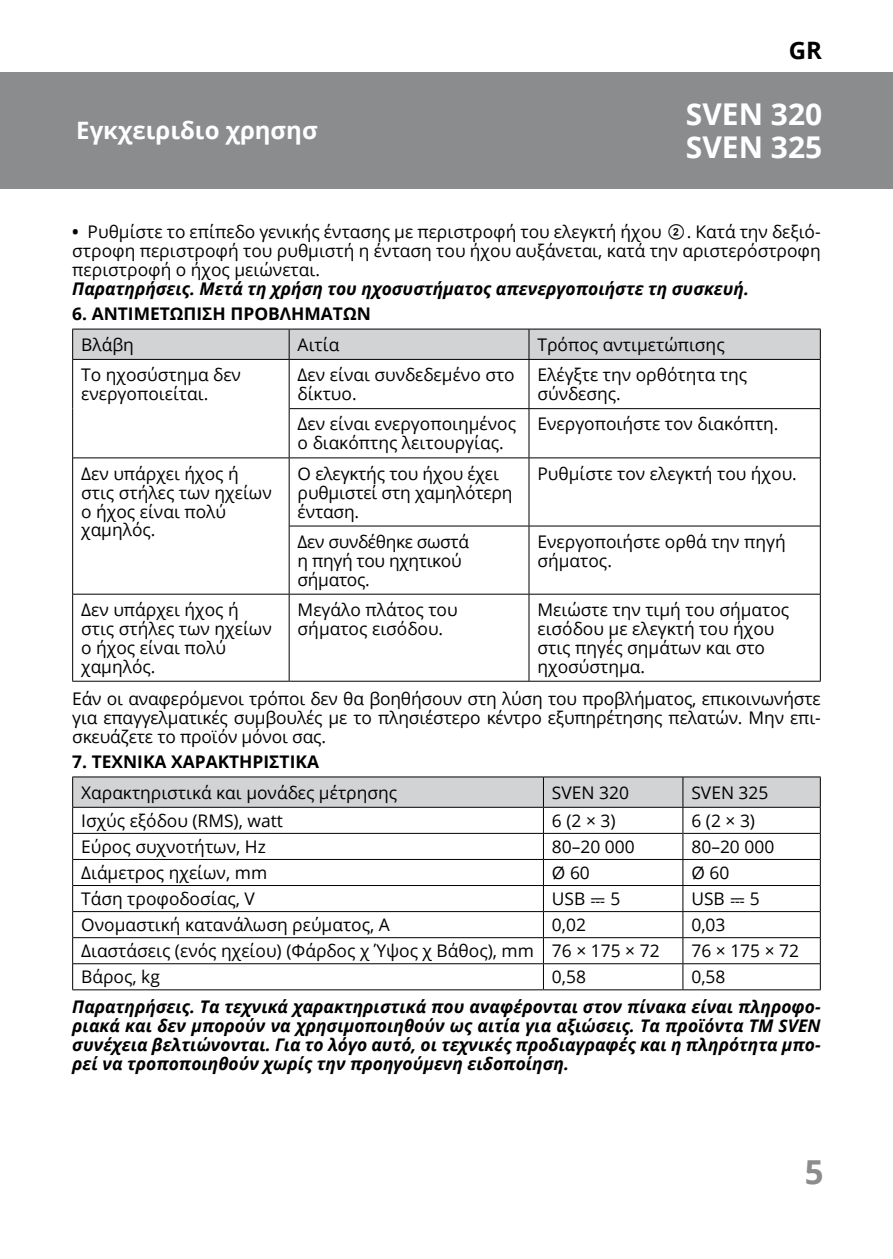
<style>
.page{position:relative;width:893px;height:1259px;background:#fff}
.page>*{position:absolute;margin:0;border:0;box-sizing:border-box;transform-origin:0 0}
.t1{font:700 33px "Open Sans";color:#8a8c8e}
.t2{font:700 30px/33px "Open Sans";color:#fff}
.t3{font:700 24px "Open Sans";color:#fff}
.t4{font:700 24px "Open Sans";color:#000}
.t5{font:17.4px/18.9px "Open Sans";color:#000}
.t6{font:italic 700 17.4px/18.9px "Open Sans";color:#000;text-align:justify}
.t7{font:700 17.4px "Open Sans";color:#000}
.t8{font:17.4px/18.9px "Open Sans";letter-spacing:-.02em;color:#000}
.s1{font-weight:700}
.s2{font-family:"SVEN"}
.s3{font-family:"STIX General"}
</style>
<div class="page">
<div style="left:0;top:72px;width:893px;height:117px;background:#8a8c8e"></div>
<svg style="left:73px;top:329px;width:747px;height:30px;background:#cbcdce"></svg>
<svg style="left:73px;top:360px;width:747px;height:320px"></svg>
<hr style="left:289px;top:328px;width:240px;height:1px;background:#000">
<hr style="left:529px;top:328px;width:292px;height:1px;background:#000">
<hr style="left:528px;top:329px;width:1px;height:30px;background:#000">
<hr style="left:820px;top:329px;width:1px;height:30px;background:#000">
<hr style="left:289px;top:359px;width:240px;height:1px;background:#000">
<hr style="left:529px;top:359px;width:292px;height:1px;background:#000">
<hr style="left:290px;top:408px;width:239px;height:1px;background:#000">
<hr style="left:529px;top:408px;width:291px;height:1px;background:#000">
<hr style="left:73px;top:457px;width:216px;height:1px;background:#000">
<hr style="left:289px;top:457px;width:240px;height:1px;background:#000">
<hr style="left:529px;top:457px;width:291px;height:1px;background:#000">
<hr style="left:290px;top:525px;width:239px;height:1px;background:#000">
<hr style="left:529px;top:525px;width:291px;height:1px;background:#000">
<hr style="left:73px;top:593px;width:216px;height:1px;background:#000">
<hr style="left:289px;top:593px;width:240px;height:1px;background:#000">
<hr style="left:529px;top:593px;width:291px;height:1px;background:#000">
<hr style="left:72px;top:360px;width:1px;height:49px;background:#000">
<hr style="left:289px;top:360px;width:1px;height:49px;background:#000">
<hr style="left:528px;top:360px;width:1px;height:48px;background:#000">
<hr style="left:820px;top:360px;width:1px;height:49px;background:#000">
<hr style="left:72px;top:409px;width:1px;height:49px;background:#000">
<hr style="left:289px;top:409px;width:1px;height:48px;background:#000">
<hr style="left:528px;top:409px;width:1px;height:48px;background:#000">
<hr style="left:820px;top:409px;width:1px;height:49px;background:#000">
<hr style="left:72px;top:458px;width:1px;height:68px;background:#000">
<hr style="left:289px;top:458px;width:1px;height:68px;background:#000">
<hr style="left:528px;top:458px;width:1px;height:67px;background:#000">
<hr style="left:820px;top:458px;width:1px;height:68px;background:#000">
<hr style="left:72px;top:526px;width:1px;height:68px;background:#000">
<hr style="left:289px;top:526px;width:1px;height:68px;background:#000">
<hr style="left:528px;top:526px;width:1px;height:68px;background:#000">
<hr style="left:820px;top:526px;width:1px;height:68px;background:#000">
<hr style="left:72px;top:594px;width:1px;height:87px;background:#000">
<hr style="left:289px;top:594px;width:1px;height:87px;background:#000">
<hr style="left:528px;top:594px;width:1px;height:87px;background:#000">
<hr style="left:820px;top:594px;width:1px;height:87px;background:#000">
<hr style="left:72px;top:680px;width:217px;height:2px;background:#000">
<hr style="left:289px;top:680px;width:240px;height:2px;background:#000">
<hr style="left:529px;top:680px;width:292px;height:2px;background:#000">
<hr style="left:72px;top:328px;width:217px;height:1px;background:#000">
<hr style="left:72px;top:329px;width:1px;height:30px;background:#000">
<hr style="left:289px;top:329px;width:1px;height:30px;background:#000">
<hr style="left:72px;top:359px;width:217px;height:1px;background:#000">
<hr style="left:72px;top:776px;width:471px;height:1px;background:#000">
<hr style="left:543px;top:776px;width:140px;height:1px;background:#000">
<hr style="left:683px;top:776px;width:138px;height:1px;background:#000">
<hr style="left:72px;top:989px;width:471px;height:1px;background:#000">
<hr style="left:543px;top:989px;width:140px;height:1px;background:#000">
<hr style="left:683px;top:989px;width:138px;height:1px;background:#000">
<svg style="left:72px;top:777px;width:749px;height:212px"></svg>
<hr style="left:543px;top:911px;width:140px;height:1px;background:#000">
<hr style="left:683px;top:911px;width:137px;height:1px;background:#000">
<hr style="left:543px;top:937px;width:140px;height:1px;background:#000">
<hr style="left:683px;top:937px;width:137px;height:1px;background:#000">
<h3 class="t3" style="left:76px;top:114px;width:243px">Εγκχειριδιο χρησησ</h3>
<h3 class="t4" style="left:789px;top:34px;width:35px">GR</h3>
<h2 class="t2" style="left:686px;top:97px;width:138px">SVEN 320<br>SVEN 325</h2>
<p class="t5" style="left:72px;top:222px;width:750px;text-align:justify"><span class="s1">•</span> Ρυθμίστε το επίπεδο γενικής έντασης με περιστροφή του ελεγκτή ήχου <span class="s2">b</span>. Κατά την δεξιό&shy;στροφη περιστροφή του ρυθμιστή η ένταση του ήχου αυξάνεται, κατά την αριστερόστροφη περιστροφή ο ήχος μειώνεται.</p>
<p class="t6" style="left:72px;top:278px;width:678px">Παρατηρήσεις. Μετά τη χρήση του ηχοσυστήματος απενεργοποιήστε τη συσκευή.</p>
<p class="t7" style="left:72px;top:301px;width:300px">6. ΑΝΤΙΜΕΤΩΠΙΣΗ ΠΡΟΒΛΗΜΑΤΩΝ</p>
<p class="t5" style="left:81px;top:335px;width:54px">Βλάβη</p>
<p class="t5" style="left:298px;top:335px;width:43px">Αιτία</p>
<p class="t5" style="left:537px;top:335px;width:189px">Τρόπος αντιμετώπισης</p>
<p class="t5" style="left:81px;top:365px;width:161px">Το ηχοσύστημα δεν ενεργοποιείται.</p>
<p class="t5" style="left:298px;top:365px;width:219px">Δεν είναι συνδεδεμένο στο δίκτυο.</p>
<p class="t5" style="left:537px;top:365px;width:211px">Ελέγξτε την ορθότητα της σύνδεσης.</p>
<p class="t5" style="left:298px;top:414px;width:220px">Δεν είναι ενεργοποιημένος ο διακόπτης λειτουργίας.</p>
<p class="t5" style="left:537px;top:414px;width:243px">Ενεργοποιήστε τον διακόπτη.</p>
<p class="t5" style="left:81px;top:463px;width:192px">Δεν υπάρχει ήχος ή στις στήλες των ηχείων ο ήχος είναι πολύ χαμηλός.</p>
<p class="t5" style="left:298px;top:463px;width:216px">Ο ελεγκτής του ήχου έχει ρυθμιστεί στη χαμηλότερη ένταση.</p>
<p class="t5" style="left:537px;top:463px;width:261px">Ρυθμίστε τον ελεγκτή του ήχου.</p>
<p class="t8" style="left:298px;top:531px;width:173px">Δεν συνδέθηκε σωστά η πηγή του ηχητικού σήματος.</p>
<p class="t5" style="left:537px;top:531px;width:250px">Ενεργοποιήστε ορθά την πηγή σήματος.</p>
<p class="t5" style="left:81px;top:600px;width:192px">Δεν υπάρχει ήχος ή στις στήλες των ηχείων ο ήχος είναι πολύ χαμηλός.</p>
<p class="t5" style="left:298px;top:600px;width:162px">Μεγάλο πλάτος του σήματος εισόδου.</p>
<p class="t5" style="left:537px;top:600px;width:253px">Μειώστε την τιμή του σήματος εισόδου με ελεγκτή του ήχου στις πηγές σημάτων και στο ηχοσύστημα.</p>
<p class="t5" style="left:72px;top:688px;width:750px;text-align:justify">Εάν οι αναφερόμενοι τρόποι δεν θα βοηθήσουν στη λύση του προβλήματος, επικοινωνήστε για επαγγελματικές συμβουλές με το πλησιέστερο κέντρο εξυπηρέτησης πελατών. Μην επι&shy;σκευάζετε το προϊόν μόνοι σας.</p>
<p class="t7" style="left:72px;top:749px;width:248px">7. ΤΕΧΝΙΚΑ ΧΑΡΑΚΤΗΡΙΣΤΙΚΑ</p>
<p class="t5" style="left:81px;top:782px;width:317px">Χαρακτηριστικά και μονάδες μέτρησης</p>
<p class="t5" style="left:552px;top:782px;width:79px">SVEN 320</p>
<p class="t5" style="left:691px;top:782px;width:79px">SVEN 325</p>
<p class="t5" style="left:81px;top:811px;width:203px">Ισχύς εξόδου (RMS), watt</p>
<p class="t5" style="left:552px;top:811px;width:65px">6 (2 × 3)</p>
<p class="t5" style="left:691px;top:811px;width:65px">6 (2 × 3)</p>
<p class="t5" style="left:81px;top:837px;width:186px">Εύρος συχνοτήτων, Hz</p>
<p class="t5" style="left:552px;top:837px;width:84px">80–20 000</p>
<p class="t5" style="left:691px;top:837px;width:84px">80–20 000</p>
<p class="t5" style="left:81px;top:863px;width:188px">Διάμετρος ηχείων, mm</p>
<p class="t5" style="left:552px;top:863px;width:39px">Ø 60</p>
<p class="t5" style="left:691px;top:863px;width:39px">Ø 60</p>
<p class="t5" style="left:81px;top:889px;width:175px">Τάση τροφοδοσίας, V</p>
<p class="t5" style="left:552px;top:889px;width:70px">USB <span class="s3">⎓</span> 5</p>
<p class="t5" style="left:691px;top:889px;width:70px">USB <span class="s3">⎓</span> 5</p>
<p class="t5" style="left:81px;top:915px;width:310px">Ονομαστική κατανάλωση ρεύματος, Α</p>
<p class="t5" style="left:552px;top:915px;width:36px">0,02</p>
<p class="t5" style="left:691px;top:915px;width:36px">0,03</p>
<p class="t5" style="left:81px;top:941px;width:580px">Διαστάσεις (ενός ηχείου) (Φάρδος χ Ύψος χ Βάθος), mm 76 × 175 × 72</p>
<p class="t5" style="left:691px;top:941px;width:109px">76 × 175 × 72</p>
<p class="t5" style="left:81px;top:967px;width:80px">Βάρος, kg</p>
<p class="t5" style="left:552px;top:967px;width:36px">0,58</p>
<p class="t5" style="left:691px;top:967px;width:36px">0,58</p>
<p class="t6" style="left:72px;top:997px;width:750px">Παρατηρήσεις. Τα τεχνικά χαρακτηριστικά που αναφέρονται στον πίνακα είναι πληροφο&shy;ριακά και δεν μπορούν να χρησιμοποιηθούν ως αιτία για αξιώσεις. Τα προϊόντα ТМ SVEN συνέχεια βελτιώνονται. Για το λόγο αυτό, οι τεχνικές προδιαγραφές και η πληρότητα μπο&shy;ρεί να τροποποιηθούν χωρίς την προηγούμενη ειδοποίηση.</p>
<h1 class="t1" style="left:805px;top:1148px;width:20px">5</h1>
</div>
